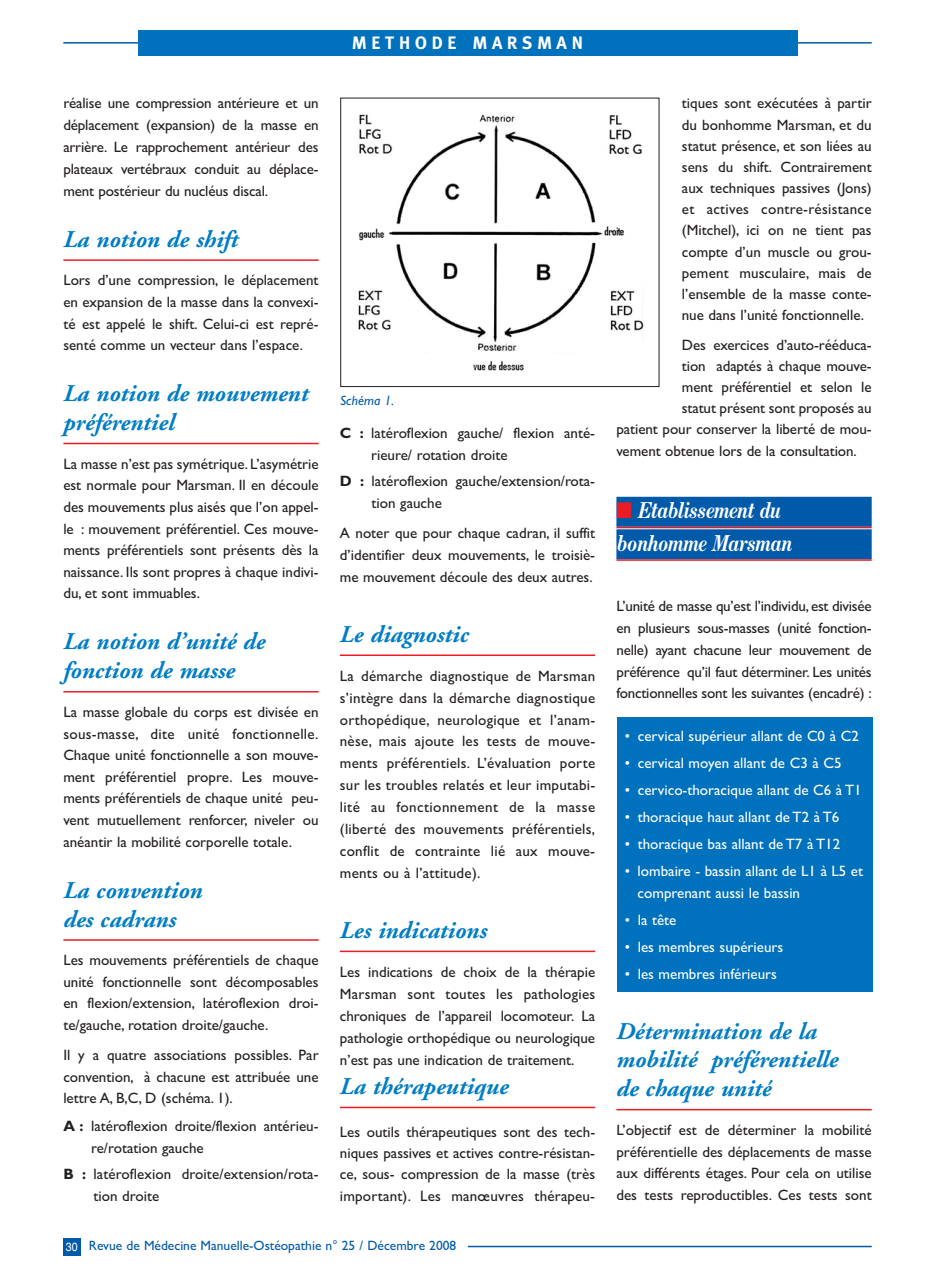
<style>
.page{position:relative;width:936px;height:1276px;background:#fff}
.page>*{position:absolute;margin:0;border:0;box-sizing:border-box;transform-origin:0 0}
.t1{font:italic 700 24px/28.8px "Adobe Garamond";color:#007dc5}
.t2{font:italic 700 22.5px/32.5px "Century ATFBQ";color:#fff;scale:.9 1}
.t3{font:700 18px "Meta";letter-spacing:.265em;color:#fff}
.t4{font:15px/21.6px "Gill Sans";color:#231f20;text-align:justify}
.t5{font:15px/21.8px "Gill Sans";color:#fff}
.t6{font:13.5px "Gill Sans";color:#005aaa}
.t7{font:italic 13.5px "Gill Sans";color:#005aaa}
.s1{font-weight:700}
.s2{color:#ed1c24}
</style>
<div class="page">
<hr style="left:63px;top:42px;width:808px;height:2px;background:#005aaa">
<div style="left:617px;top:717px;width:255px;height:274px;background:#0071bc"></div>
<hr style="left:63px;top:259px;width:255px;height:2px;background:#ed1c24">
<hr style="left:63px;top:443px;width:255px;height:1px;background:#ed1c24">
<hr style="left:63px;top:691px;width:255px;height:1px;background:#ed1c24">
<hr style="left:63px;top:939px;width:255px;height:1px;background:#ed1c24">
<hr style="left:340px;top:654px;width:255px;height:2px;background:#ed1c24">
<hr style="left:340px;top:950px;width:255px;height:2px;background:#ed1c24">
<hr style="left:340px;top:1106px;width:255px;height:2px;background:#ed1c24">
<div style="left:616px;top:497px;width:255px;height:30px;background:#005aaa"></div>
<hr style="left:616px;top:527px;width:255px;height:1px;background:#ed1c24">
<div style="left:616px;top:529px;width:255px;height:30px;background:#005aaa"></div>
<hr style="left:616px;top:559px;width:255px;height:2px;background:#ed1c24">
<hr style="left:616px;top:1109px;width:255px;height:1px;background:#ed1c24">
<div style="left:138px;top:30px;width:659px;height:26px;background:#0071bc"></div>
<img style="left:358px;top:114px;width:286px;height:257px">
<div style="left:340px;top:98px;width:319px;height:289px;border:1px solid #231f20"></div>
<div style="left:63px;top:1238px;width:17px;height:17px;background:#005aaa"></div>
<hr style="left:468px;top:1245px;width:403px;height:2px;background:#005aaa">
<p class="t4" style="left:63px;top:94px;width:257px">réalise une compression antérieure et un déplacement (expansion) de la masse en arrière. Le rapprochement antérieur des plateaux vertébraux conduit au déplace&shy;ment postérieur du nucléus discal.</p>
<h1 class="t1" style="left:63px;top:227px;width:176px">La notion de shift</h1>
<p class="t4" style="left:63px;top:271px;width:257px">Lors d’une compression, le déplacement en expansion de la masse dans la convexi&shy;té est appelé le shift. Celui-ci est repré&shy;senté comme un vecteur dans l’espace.</p>
<h1 class="t1" style="left:63px;top:381px;width:246px">La notion de mouvement préférentiel</h1>
<p class="t4" style="left:63px;top:454px;width:257px">La masse n’est pas symétrique. L’asymétrie est normale pour Marsman. Il en découle des mouvements plus aisés que l’on appel&shy;le : mouvement préférentiel. Ces mouve&shy;ments préférentiels sont présents dès la naissance. Ils sont propres à chaque indivi&shy;du, et sont immuables.</p>
<h1 class="t1" style="left:63px;top:629px;width:204px">La notion d’unité de fonction de masse</h1>
<p class="t4" style="left:63px;top:702px;width:257px">La masse globale du corps est divisée en sous-masse, dite unité fonctionnelle.<br>Chaque unité fonctionnelle a son mouve&shy;ment préférentiel propre. Les mouve&shy;ments préférentiels de chaque unité peu&shy;vent mutuellement renforcer, niveler ou anéantir la mobilité corporelle totale.</p>
<h1 class="t1" style="left:63px;top:878px;width:141px">La convention des cadrans</h1>
<p class="t4" style="left:63px;top:951px;width:257px">Les mouvements préférentiels de chaque unité fonctionnelle sont décomposables en flexion/extension, latéroflexion droi&shy;te/gauche, rotation droite/gauche.</p>
<p class="t4" style="left:63px;top:1046px;width:257px">Il y a quatre associations possibles. Par convention, à chacune est attribuée une lettre A, B,C, D (schéma. 1).</p>
<p class="t4" style="left:91px;top:1117px;width:229px;text-indent:-28px"><span class="s1">A :</span> latéroflexion droite/flexion antérieu&shy;re/rotation gauche</p>
<p class="t4" style="left:94px;top:1164px;width:226px;text-indent:-30px"><span class="s1">B :</span> latéroflexion droite/extension/rota&shy;tion droite</p>
<p class="t3" style="left:352px;top:34px;width:232px">METHODE MARSMAN</p>
<p class="t7" style="left:340px;top:395px;width:56px">Schéma 1.</p>
<p class="t4" style="left:371px;top:423px;width:225px;text-indent:-31px"><span class="s1">C :</span> latéroflexion gauche/ flexion anté&shy;rieure/ rotation droite</p>
<p class="t4" style="left:371px;top:471px;width:225px;text-indent:-32px"><span class="s1">D :</span> latéroflexion gauche/extension/rota&shy;tion gauche</p>
<p class="t4" style="left:340px;top:524px;width:257px">A noter que pour chaque cadran, il suffit d’identifier deux mouvements, le troisiè&shy;me mouvement découle des deux autres.</p>
<h1 class="t1" style="left:340px;top:622px;width:130px">Le diagnostic</h1>
<p class="t4" style="left:340px;top:666px;width:257px">La démarche diagnostique de Marsman s’intègre dans la démarche diagnostique orthopédique, neurologique et l’anam&shy;nèse, mais ajoute les tests de mouve&shy;ments préférentiels. L’évaluation porte sur les troubles relatés et leur imputabi&shy;lité au fonctionnement de la masse (liberté des mouvements préférentiels, conflit de contrainte lié aux mouve&shy;ments ou à l’attitude).</p>
<h1 class="t1" style="left:340px;top:918px;width:149px">Les indications</h1>
<p class="t4" style="left:340px;top:962px;width:257px">Les indications de choix de la thérapie Marsman sont toutes les pathologies chroniques de l’appareil locomoteur. La pathologie orthopédique ou neurologique n’est pas une indication de traitement.</p>
<h1 class="t1" style="left:340px;top:1074px;width:170px">La thérapeutique</h1>
<p class="t4" style="left:340px;top:1122px;width:257px">Les outils thérapeutiques sont des tech&shy;niques passives et actives contre-résistan&shy;ce, sous- compression de la masse (très important). Les manœuvres thérapeu-</p>
<p class="t6" style="left:66px;top:1240px;width:392px"><sub>30</sub> Revue de Médecine Manuelle-Ostéopathie n° 25 / Décembre 2008</p>
<p class="t4" style="left:682px;top:94px;width:191px;line-height:21.1px">tiques sont exécutées à partir du bonhomme Marsman, et du statut présence, et son liées au sens du shift. Contrairement aux techniques passives (Jons) et actives contre-résistance (Mitchel), ici on ne tient pas compte d’un muscle ou grou&shy;pement musculaire, mais de l’ensemble de la masse conte&shy;nue dans l’unité fonctionnelle.</p>
<p class="t4" style="left:682px;top:335px;width:191px">Des exercices d’auto-rééduca-</p>
<p class="t4" style="left:682px;top:357px;width:191px">tion adaptés à chaque mouve-</p>
<p class="t4" style="left:682px;top:378px;width:191px">ment préférentiel et selon le</p>
<p class="t4" style="left:681px;top:399px;width:191px">statut présent sont proposés au</p>
<p class="t4" style="left:616px;top:420px;width:257px">patient pour conserver la liberté de mou-</p>
<p class="t4" style="left:616px;top:441px;width:242px">vement obtenue lors de la consultation.</p>
<h2 class="t2" style="left:616px;top:496px;width:196px"><span class="s2">■</span> Etablissement du bonhomme Marsman</h2>
<p class="t4" style="left:616px;top:597px;width:257px">L’unité de masse qu’est l’individu,est divisée en plusieurs sous-masses (unité fonction&shy;nelle) ayant chacune leur mouvement de préférence qu’il faut déterminer. Les unités fonctionnelles sont les suivantes (encadré) :</p>
<p class="t5" style="left:625px;top:727px;width:235px">• cervical supérieur allant de C0 à C2</p>
<p class="t5" style="left:625px;top:754px;width:218px">• cervical moyen allant de C3 à C5</p>
<p class="t5" style="left:625px;top:781px;width:238px">• cervico-thoracique allant de C6 à T1</p>
<p class="t5" style="left:625px;top:808px;width:216px">• thoracique haut allant de T2 à T6</p>
<p class="t5" style="left:625px;top:835px;width:217px">• thoracique bas allant de T7 à T12</p>
<p class="t5" style="left:637px;top:862px;width:227px;text-indent:-13px">• lombaire - bassin allant de L1 à L5 et comprenant aussi le bassin</p>
<p class="t5" style="left:625px;top:911px;width:53px">• la tête</p>
<p class="t5" style="left:625px;top:937px;width:160px">• les membres supérieurs</p>
<p class="t5" style="left:625px;top:964px;width:153px">• les membres inférieurs</p>
<h1 class="t1" style="left:616px;top:1018px;width:223px">Détermination de la mobilité préférentielle de chaque unité</h1>
<p class="t4" style="left:616px;top:1120px;width:257px">L’objectif est de déterminer la mobilité préférentielle des déplacements de masse aux différents étages. Pour cela on utilise des tests reproductibles. Ces tests sont</p>
</div>
